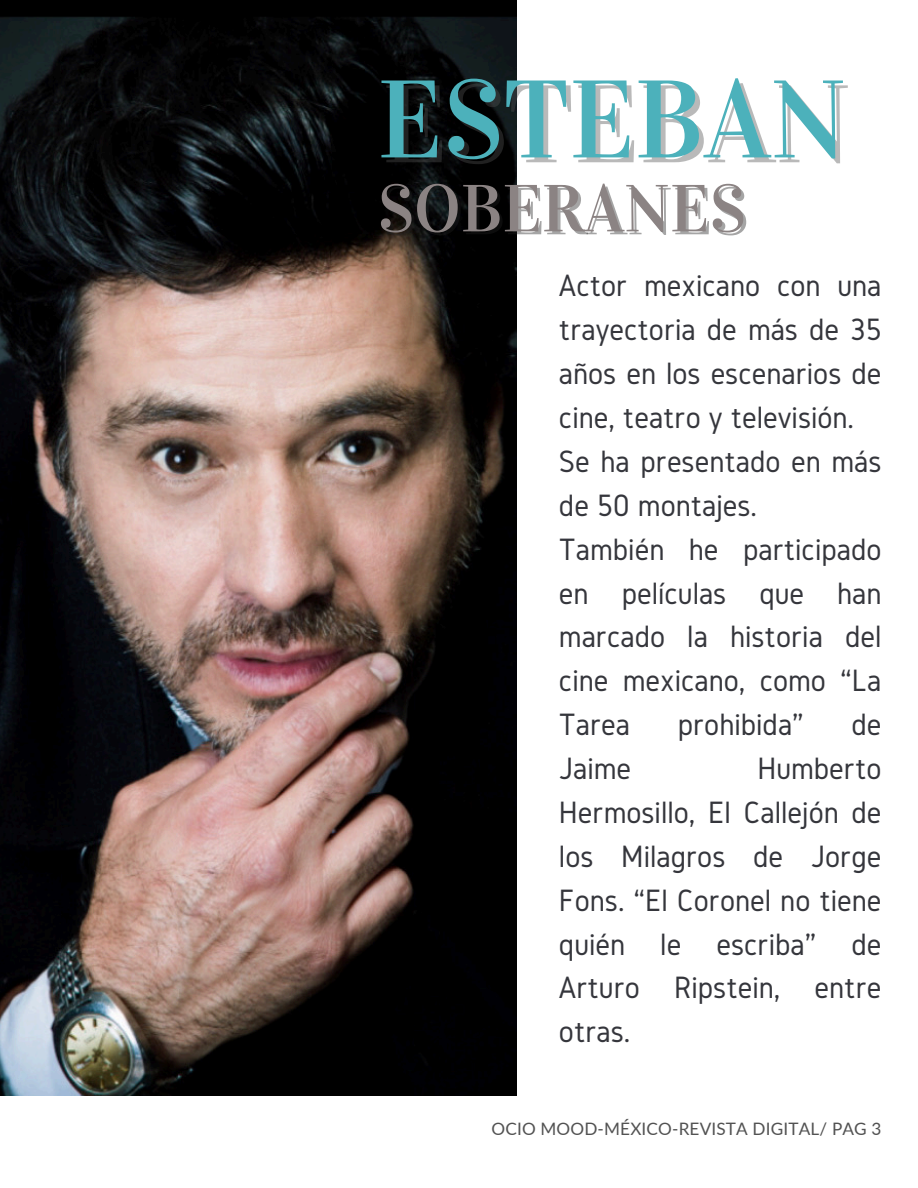
<style>
.page{position:relative;width:918px;height:1188px;background:#fff}
.page>*{position:absolute;margin:0;border:0;box-sizing:border-box;transform-origin:0 0}
.t1{font:110.4px "Vidaloka";color:#4cb1bb}
.t2{font:66.6px "Vidaloka";color:#8b8383}
.t3{font:32.1px/43.8px "Gidole";color:#35363c}
.t4{font:17.1px "Lato";letter-spacing:.01em;color:#525252}
</style>
<div class="page">
<img style="left:0;top:0;width:517px;height:1096px">
<h3 class="t1" style="left:378px;top:54px;width:471px">ESTEBAN</h3>
<p class="t2" style="left:378px;top:169px;width:370px">SOBERANES</p>
<h1 class="t3" style="left:559px;top:263px;width:324px">Actor mexicano con una trayectoria de más de 35 años en los escenarios de cine, teatro y televisión.<br>Se ha presentado en más de 50 montajes.<br>También he participado en películas que han marcado la historia del cine mexicano, como “La<br>Tarea</h1>
<h1 class="t3" style="left:678px;top:702px;width:128px">prohibida”</h1>
<h1 class="t3" style="left:851px;top:702px;width:32px">de</h1>
<h1 class="t3" style="left:559px;top:746px;width:324px;text-align:justify;text-indent:198px">Humberto Hermosillo, El Callejón de los Milagros de Jorge Fons. “El Coronel no tiene quién le escriba” de Arturo Ripstein, entre otras.</h1>
<h1 class="t3" style="left:559px;top:746px;width:74px">Jaime</h1>
<h2 class="t4" style="left:491px;top:1118px;width:392px">OCIO MOOD-MÉXICO-REVISTA DIGITAL/ PAG 3</h2>
</div>
